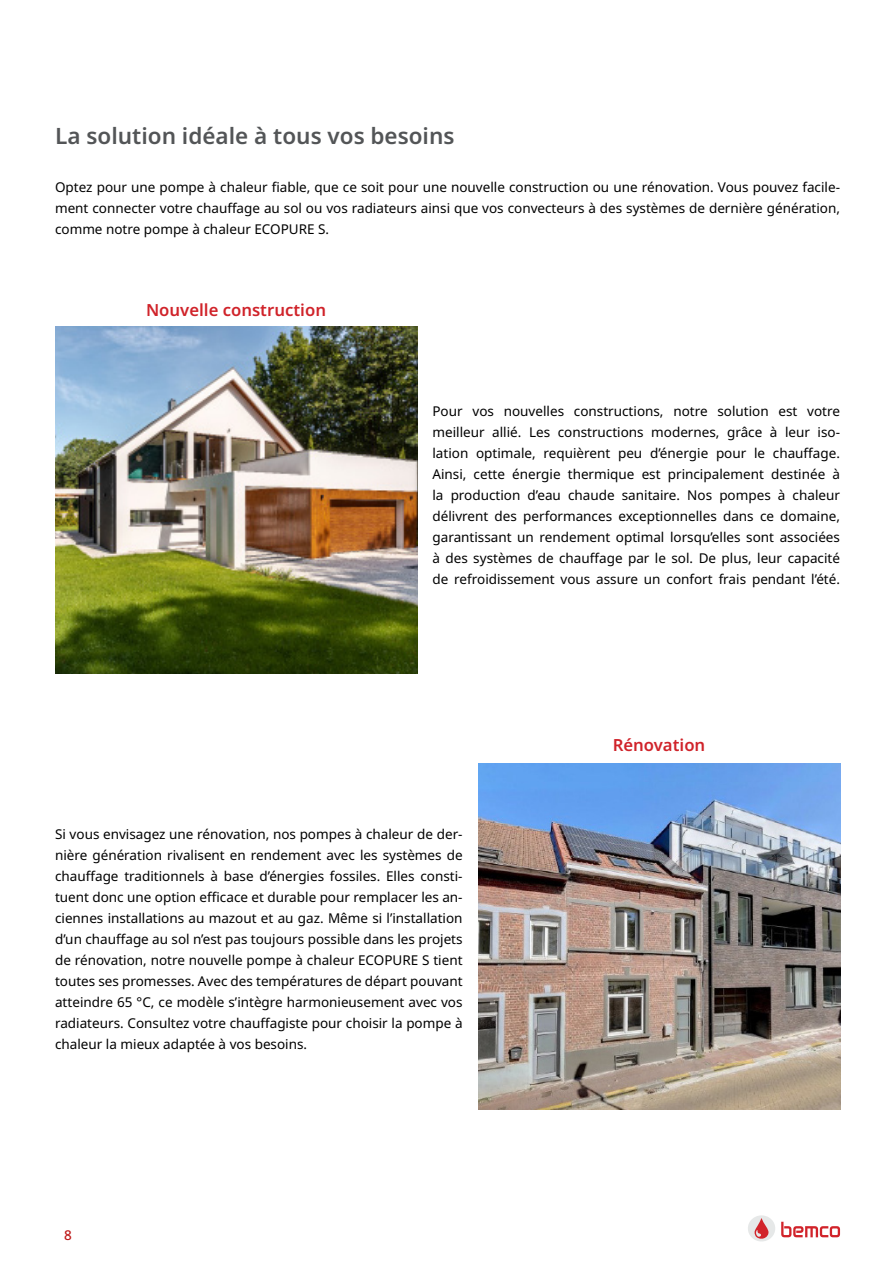
<style>
.page{position:relative;width:893px;height:1263px;background:#fff}
.page>*{position:absolute;margin:0;border:0;box-sizing:border-box;transform-origin:0 0}
.t1{font:600 22.5px "Noto Sans";color:#535557}
.t2{font:600 16.65px "Noto Sans";color:#d0232a}
.t3{font:13.5px/21px "Noto Sans";color:#000;text-align:justify}
.t4{font:500 13.5px "Noto Sans";color:#be1818}
</style>
<div class="page">
<svg style="left:748px;top:1215px;width:92px;height:27px"></svg>
<img style="left:55px;top:326px;width:362px;height:347px">
<img style="left:478px;top:763px;width:362px;height:347px">
<p class="t1" style="left:55px;top:120px;width:401px">La solution idéale à tous vos besoins</p>
<p class="t3" style="left:55px;top:177px;width:786px">Optez pour une pompe à chaleur fiable, que ce soit pour une nouvelle construction ou une rénovation. Vous pouvez facile&shy;ment connecter votre chauffage au sol ou vos radiateurs ainsi que vos convecteurs à des systèmes de dernière génération, comme notre pompe à chaleur ECOPURE S.</p>
<p class="t2" style="left:146px;top:298px;width:182px">Nouvelle construction</p>
<p class="t3" style="left:432px;top:401px;width:409px">Pour vos nouvelles constructions, notre solution est votre meilleur allié. Les constructions modernes, grâce à leur iso&shy;lation optimale, requièrent peu d’énergie pour le chauffage.<br>Ainsi, cette énergie thermique est principalement destinée à la production d’eau chaude sanitaire. Nos pompes à chaleur délivrent des performances exceptionnelles dans ce domaine, garantissant un rendement optimal lorsqu’elles sont associées à des systèmes de chauffage par le sol. De plus, leur capacité de refroidissement vous assure un confort frais pendant l’été.</p>
<p class="t2" style="left:613px;top:734px;width:94px">Rénovation</p>
<p class="t3" style="left:55px;top:823px;width:409px">Si vous envisagez une rénovation, nos pompes à chaleur de der&shy;nière génération rivalisent en rendement avec les systèmes de chauffage traditionnels à base d’énergies fossiles. Elles consti&shy;tuent donc une option efficace et durable pour remplacer les an&shy;ciennes installations au mazout et au gaz. Même si l’installation d’un chauffage au sol n’est pas toujours possible dans les projets de rénovation, notre nouvelle pompe à chaleur ECOPURE S tient toutes ses promesses. Avec des températures de départ pouvant atteindre 65 °C, ce modèle s’intègre harmonieusement avec vos radiateurs. Consultez votre chauffagiste pour choisir la pompe à chaleur la mieux adaptée à vos besoins.</p>
<p class="t4" style="left:64px;top:1225px;width:9px">8</p>
</div>
